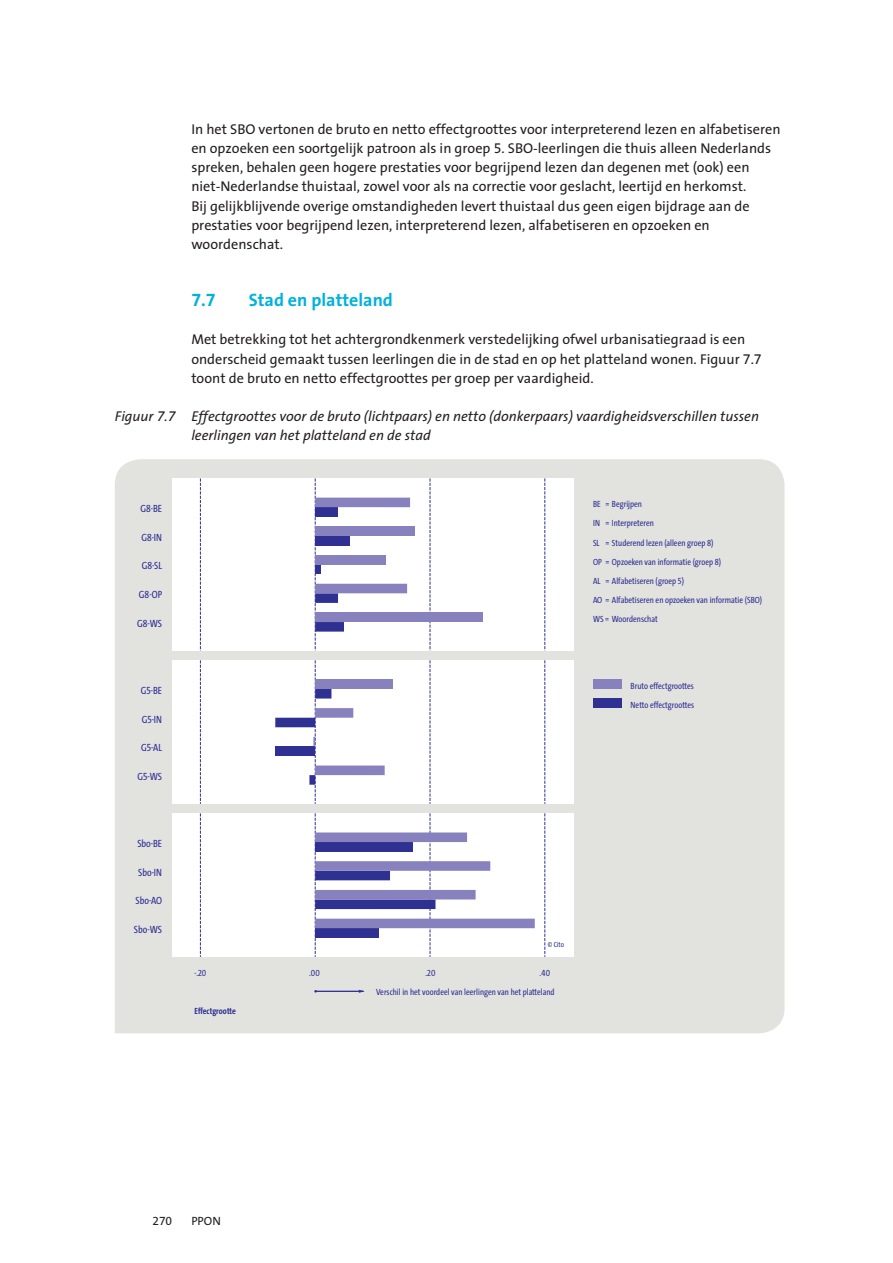
<style>
.page{position:relative;width:893px;height:1263px;background:#fff}
.page>*{position:absolute;margin:0;border:0;box-sizing:border-box;transform-origin:0 0}
.t1{font:700 18px "Cito The Sans";color:#00b2dc}
.t2{font:14.25px/19.2px "Cito The Sans";color:#231f20}
.t3{font:italic 14.25px/19.2px "Cito The Sans";color:#231f20}
.t4{font:12px "Cito The Sans";color:#231f20}
.t5{font:10.5px "The Sans Cd LF5";letter-spacing:.005em;color:#2e3092}
.t6{font:9px/19.2px "The Sans Cd LF5";letter-spacing:.005em;color:#2e3092}
.t7{font:700 9px "The Sans Cd LF7";letter-spacing:.005em;color:#2e3092}
.t8{font:7.5px "The Sans Cd LF5";color:#2e3092}
</style>
<div class="page">
<div style="left:115px;top:459px;width:669px;height:574px;background:#e2e2df"></div>
<div style="left:172px;top:813px;width:401px;height:144px;background:#fff"></div>
<div style="left:172px;top:660px;width:401px;height:144px;background:#fff"></div>
<div style="left:172px;top:478px;width:401px;height:173px;background:#fff"></div>
<svg style="left:545px;top:813px;width:1px;height:144px"></svg>
<svg style="left:430px;top:813px;width:1px;height:144px"></svg>
<svg style="left:315px;top:813px;width:1px;height:144px"></svg>
<svg style="left:200px;top:813px;width:1px;height:144px"></svg>
<svg style="left:545px;top:660px;width:1px;height:144px"></svg>
<svg style="left:430px;top:660px;width:1px;height:144px"></svg>
<svg style="left:200px;top:660px;width:1px;height:144px"></svg>
<svg style="left:545px;top:478px;width:1px;height:173px"></svg>
<svg style="left:430px;top:478px;width:1px;height:173px"></svg>
<svg style="left:315px;top:478px;width:1px;height:173px"></svg>
<svg style="left:200px;top:478px;width:1px;height:173px"></svg>
<div style="left:315px;top:928px;width:64px;height:10px;background:#2e3092"></div>
<div style="left:315px;top:919px;width:220px;height:9px;background:#8781bd"></div>
<div style="left:315px;top:899px;width:120px;height:10px;background:#2e3092"></div>
<div style="left:315px;top:890px;width:161px;height:9px;background:#8781bd"></div>
<div style="left:315px;top:871px;width:75px;height:9px;background:#2e3092"></div>
<div style="left:315px;top:861px;width:175px;height:10px;background:#8781bd"></div>
<div style="left:315px;top:842px;width:98px;height:10px;background:#2e3092"></div>
<div style="left:315px;top:832px;width:152px;height:10px;background:#8781bd"></div>
<div style="left:309px;top:775px;width:6px;height:10px;background:#2e3092"></div>
<div style="left:315px;top:765px;width:70px;height:10px;background:#8781bd"></div>
<div style="left:275px;top:746px;width:40px;height:10px;background:#2e3092"></div>
<svg style="left:313px;top:660px;width:3px;height:144px"></svg>
<div style="left:275px;top:718px;width:40px;height:9px;background:#2e3092"></div>
<div style="left:315px;top:708px;width:38px;height:10px;background:#8781bd"></div>
<div style="left:315px;top:689px;width:16px;height:9px;background:#2e3092"></div>
<div style="left:315px;top:679px;width:78px;height:10px;background:#8781bd"></div>
<div style="left:315px;top:622px;width:29px;height:10px;background:#2e3092"></div>
<div style="left:315px;top:612px;width:168px;height:10px;background:#8781bd"></div>
<div style="left:315px;top:593px;width:23px;height:10px;background:#2e3092"></div>
<div style="left:315px;top:584px;width:92px;height:9px;background:#8781bd"></div>
<div style="left:315px;top:565px;width:6px;height:9px;background:#2e3092"></div>
<div style="left:315px;top:555px;width:71px;height:10px;background:#8781bd"></div>
<div style="left:315px;top:536px;width:35px;height:9px;background:#2e3092"></div>
<div style="left:315px;top:526px;width:100px;height:10px;background:#8781bd"></div>
<div style="left:315px;top:507px;width:23px;height:10px;background:#2e3092"></div>
<div style="left:315px;top:498px;width:95px;height:9px;background:#8781bd"></div>
<div style="left:593px;top:698px;width:29px;height:10px;background:#2e3092"></div>
<div style="left:593px;top:679px;width:29px;height:10px;background:#8781bd"></div>
<hr style="left:316px;top:991px;width:47px;height:1px;background:#2e3092">
<svg style="left:359px;top:990px;width:6px;height:3px"></svg>
<p class="t2" style="left:191px;top:119px;width:591px">In het SBO vertonen de bruto en netto effectgroottes voor interpreterend lezen en alfabetiseren en opzoeken een soortgelijk patroon als in groep 5. SBO-leerlingen die thuis alleen Nederlands spreken, behalen geen hogere prestaties voor begrijpend lezen dan degenen met (ook) een niet-Nederlandse thuistaal, zowel voor als na correctie voor geslacht, leertijd en herkomst.<br>Bij gelijkblijvende overige omstandigheden levert thuistaal dus geen eigen bijdrage aan de prestaties voor begrijpend lezen, interpreterend lezen, alfabetiseren en opzoeken en woordenschat.</p>
<p class="t1" style="left:191px;top:285px;width:26px">7.7</p>
<p class="t1" style="left:249px;top:285px;width:146px">Stad en platteland</p>
<p class="t2" style="left:191px;top:330px;width:572px">Met betrekking tot het achtergrondkenmerk verstedelijking ofwel urbanisatiegraad is een onderscheid gemaakt tussen leerlingen die in de stad en op het platteland wonen. Figuur 7.7 toont de bruto en netto effectgroottes per groep per vaardigheid.</p>
<p class="t3" style="left:191px;top:406px;width:569px;text-indent:-77px">Figuur 7.7 Effectgroottes voor de bruto (lichtpaars) en netto (donkerpaars) vaardigheidsverschillen tussen leerlingen van het platteland en de stad</p>
<p class="t5" style="left:141px;top:503px;width:23px">G8-BE</p>
<p class="t5" style="left:141px;top:532px;width:22px">G8-IN</p>
<p class="t5" style="left:142px;top:561px;width:22px">G8-SL</p>
<p class="t5" style="left:139px;top:589px;width:25px">G8-OP</p>
<p class="t5" style="left:137px;top:618px;width:26px">G8-WS</p>
<p class="t5" style="left:141px;top:685px;width:23px">G5-BE</p>
<p class="t5" style="left:142px;top:714px;width:22px">G5-IN</p>
<p class="t5" style="left:141px;top:742px;width:23px">G5-AL</p>
<p class="t5" style="left:137px;top:771px;width:26px">G5-WS</p>
<p class="t5" style="left:137px;top:838px;width:26px">Sbo-BE</p>
<p class="t5" style="left:138px;top:867px;width:25px">Sbo-IN</p>
<p class="t5" style="left:135px;top:896px;width:28px">Sbo-AO</p>
<p class="t5" style="left:134px;top:924px;width:30px">Sbo-WS</p>
<p class="t6" style="left:593px;top:495px;width:171px">BE = Begrijpen<br>IN = Interpreteren<br>SL = Studerend lezen (alleen groep 8)<br>OP = Opzoeken van informatie (groep 8)<br>AL = Alfabetiseren (groep 5)<br>AO = Alfabetiseren en opzoeken van informatie (SBO)<br>WS = Woordenschat</p>
<p class="t6" style="left:631px;top:677px;width:65px">Bruto effectgroottes<br>Netto effectgroottes</p>
<p class="t8" style="left:548px;top:941px;width:18px">© Cito</p>
<p class="t6" style="left:195px;top:964px;width:13px">-.20</p>
<p class="t6" style="left:309px;top:964px;width:12px">.00</p>
<p class="t6" style="left:425px;top:964px;width:11px">.20</p>
<p class="t6" style="left:376px;top:964px;width:180px;line-height:18.6px;text-indent:163px">.40<br>Verschil in het voordeel van leerlingen van het platteland</p>
<p class="t7" style="left:195px;top:1007px;width:43px">Effectgrootte</p>
<p class="t4" style="left:152px;top:1211px;width:21px">270</p>
<p class="t4" style="left:191px;top:1211px;width:31px">PPON</p>
</div>
